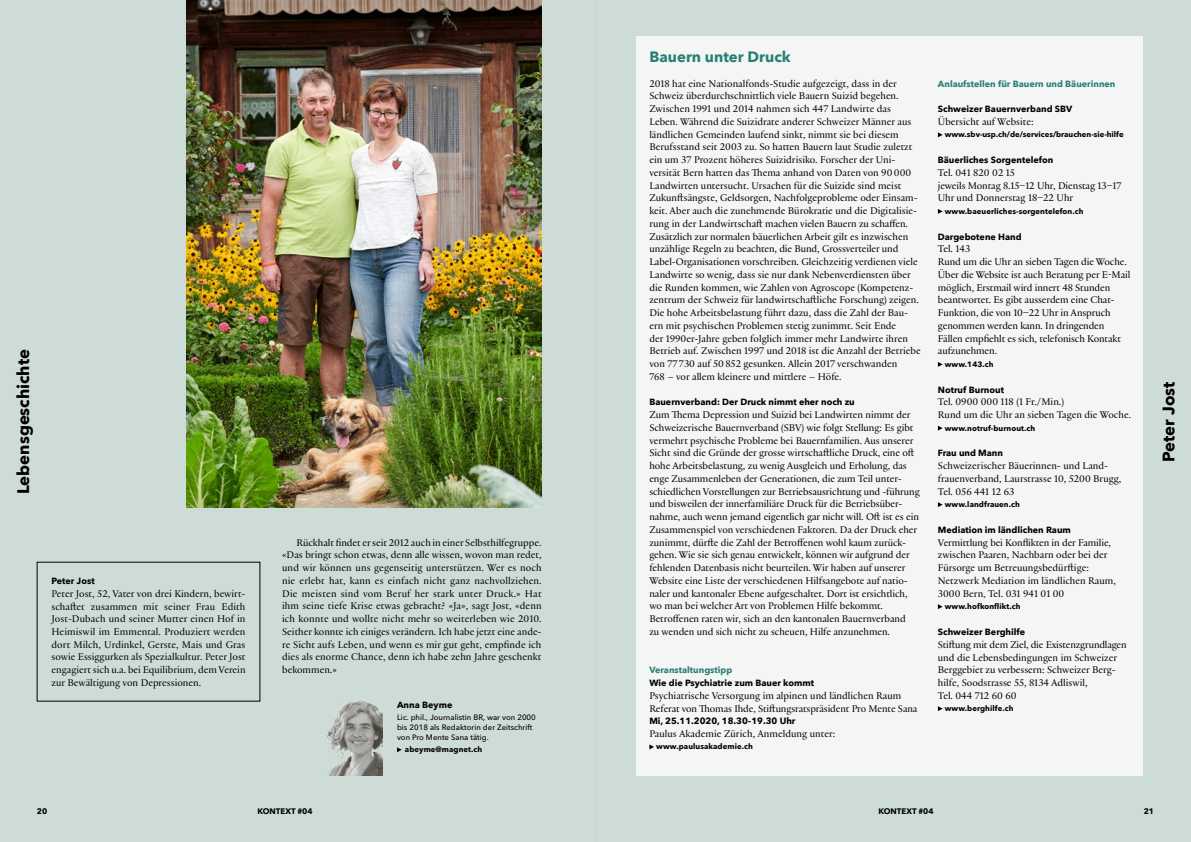
<style>
.page{position:relative;width:1191px;height:842px;background:#cedcd7}
.page>*{position:absolute;margin:0;border:0;box-sizing:border-box;transform-origin:0 0}
.t1{font:700 16.7px "Avenir Next";color:#000}
.t2{font:700 15px "Avenir Next";color:#2a7f74}
.t3{font:10.5px/12.7px "Practice";letter-spacing:-.005em;color:#000}
.t4{font:700 9px "Avenir Next";color:#000}
.t5{font:700 9px "Avenir Next";color:#2a7f74}
.t6{font:700 8px "Avenir Next";color:#000}
.t7{font:700 7.8px "Avenir Next LT Pro";letter-spacing:.005em;color:#000}
.t8{font:500 7.8px/9.7px "Avenir Next LT Pro";letter-spacing:.005em;color:#000}
</style>
<div class="page">
<div style="left:636px;top:36px;width:506px;height:739px;background:#f3f6f5"></div>
<svg style="left:938px;top:132px;width:4px;height:5px"></svg>
<svg style="left:938px;top:209px;width:4px;height:5px"></svg>
<svg style="left:938px;top:362px;width:4px;height:5px"></svg>
<svg style="left:938px;top:426px;width:4px;height:5px"></svg>
<svg style="left:938px;top:502px;width:4px;height:5px"></svg>
<svg style="left:938px;top:604px;width:4px;height:5px"></svg>
<svg style="left:938px;top:706px;width:4px;height:5px"></svg>
<svg style="left:397px;top:747px;width:5px;height:5px"></svg>
<img style="left:327px;top:701px;width:56px;height:74px">
<img style="left:186px;top:0;width:355px;height:507px">
<svg style="left:649px;top:744px;width:5px;height:5px"></svg>
<hr style="left:595px;top:0;width:1px;height:842px;background:#d1d1cf">
<h1 class="t1" style="left:9px;top:494px;width:146px;rotate:-90deg">Lebensgeschichte</h1>
<p class="t4" style="left:52px;top:573px;width:45px">Peter Jost</p>
<p class="t3" style="left:52px;top:587px;width:195px;text-align:justify">Peter Jost, 52, Vater von drei Kindern, bewirt&shy;schaftet zusammen mit seiner Frau Edith Jost-Dubach und seiner Mutter einen Hof in Heimiswil im Emmental. Produziert werden dort Milch, Urdinkel, Gerste, Mais und Gras sowie Essiggurken als Spezialkultur. Peter Jost engagiert sich u.a. bei Equilibrium, dem Verein zur Bewältigung von Depressionen.</p>
<p class="t3" style="left:282px;top:536px;width:261px;text-align:justify;text-indent:14px">Rückhalt findet er seit 2012 auch in einer Selbsthilfegruppe. «Das bringt schon etwas, denn alle wissen, wovon man redet, und wir können uns gegenseitig unterstützen. Wer es noch nie erlebt hat, kann es einfach nicht ganz nachvollziehen.<br>Die meisten sind vom Beruf her stark unter Druck.» Hat ihm seine tiefe Krise etwas gebracht? «Ja», sagt Jost, «denn ich konnte und wollte nicht mehr so weiterleben wie 2010.<br>Seither konnte ich einiges verändern. Ich habe jetzt eine ande&shy;re Sicht aufs Leben, und wenn es mir gut geht, empfinde ich dies als enorme Chance, denn ich habe zehn Jahre geschenkt bekommen.»</p>
<p class="t4" style="left:397px;top:697px;width:57px">Anna Beyme</p>
<p class="t8" style="left:397px;top:713px;width:140px">Lic. phil., Journalistin BR, war von 2000 bis 2018 als Redaktorin der Zeitschrift von Pro Mente Sana tätig.</p>
<p class="t7" style="left:405px;top:745px;width:79px">abeyme@magnet.ch</p>
<h2 class="t2" style="left:649px;top:44px;width:143px">Bauern unter Druck</h2>
<p class="t3" style="left:649px;top:77px;width:273px">2018 hat eine Nationalfonds-Studie aufgezeigt, dass in der Schweiz überdurchschnittlich viele Bauern Suizid begehen.<br>Zwischen 1991 und 2014 nahmen sich 447 Landwirte das Leben. Während die Suizidrate anderer Schweizer Männer aus ländlichen Gemeinden laufend sinkt, nimmt sie bei diesem Berufsstand seit 2003 zu. So hatten Bauern laut Studie zuletzt ein um 37 Prozent höheres Suizidrisiko. Forscher der Uni&shy;versität Bern hatten das Thema anhand von Daten von 90 000<br>Landwirten untersucht. Ursachen für die Suizide sind meist Zukunftsängste, Geldsorgen, Nachfolgeprobleme oder Einsam&shy;keit. Aber auch die zunehmende Bürokratie und die Digitalisie&shy;rung in der Landwirtschaft machen vielen Bauern zu schaffen.<br>Zusätzlich zur normalen bäuerlichen Arbeit gilt es inzwischen unzählige Regeln zu beachten, die Bund, Grossverteiler und Label-Organisationen vorschreiben. Gleichzeitig verdienen viele Landwirte so wenig, dass sie nur dank Nebenverdiensten über die Runden kommen, wie Zahlen von Agroscope (Kompetenz&shy;zentrum der Schweiz für landwirtschaftliche Forschung) zeigen.<br>Die hohe Arbeitsbelastung führt dazu, dass die Zahl der Bau&shy;ern mit psychischen Problemen stetig zunimmt. Seit Ende<br>der 1990er-Jahre geben folglich immer mehr Landwirte ihren Betrieb auf. Zwischen 1997 und 2018 ist die Anzahl der Betriebe von 77 730 auf 50 852 gesunken. Allein 2017 verschwanden<br>768 – vor allem kleinere und mittlere – Höfe.</p>
<p class="t4" style="left:649px;top:394px;width:207px">Bauernverband: Der Druck nimmt eher noch zu</p>
<p class="t3" style="left:649px;top:408px;width:272px">Zum Thema Depression und Suizid bei Landwirten nimmt der Schweizerische Bauernverband (SBV) wie folgt Stellung: Es gibt vermehrt psychische Probleme bei Bauernfamilien. Aus unserer Sicht sind die Gründe der grosse wirtschaftliche Druck, eine oft hohe Arbeitsbelastung, zu wenig Ausgleich und Erholung, das enge Zusammenleben der Generationen, die zum Teil unter&shy;schiedlichen Vorstellungen zur Betriebsausrichtung und -führung und bisweilen der innerfamiliäre Druck für die Betriebsüber&shy;nahme, auch wenn jemand eigentlich gar nicht will. Oft ist es ein Zusammenspiel von verschiedenen Faktoren. Da der Druck eher zunimmt, dürfte die Zahl der Betroffenen wohl kaum zurück&shy;gehen. Wie sie sich genau entwickelt, können wir aufgrund der fehlenden Datenbasis nicht beurteilen. Wir haben auf unserer Website eine Liste der verschiedenen Hilfsangebote auf natio&shy;naler und kantonaler Ebene aufgeschaltet. Dort ist ersichtlich, wo man bei welcher Art von Problemen Hilfe bekommt.<br>Betroffenen raten wir, sich an den kantonalen Bauernverband<br>zu wenden und sich nicht zu scheuen, Hilfe anzunehmen.</p>
<p class="t5" style="left:649px;top:662px;width:84px">Veranstaltungstipp</p>
<p class="t4" style="left:649px;top:675px;width:166px">Wie die Psychiatrie zum Bauer kommt</p>
<p class="t3" style="left:649px;top:689px;width:270px">Psychiatrische Versorgung im alpinen und ländlichen Raum<br>Referat von Thomas Ihde, Stiftungsratspräsident Pro Mente Sana</p>
<p class="t4" style="left:649px;top:713px;width:148px">Mi, 25.11.2020, 18.30–19.30 Uhr</p>
<p class="t3" style="left:649px;top:727px;width:188px">Paulus Akademie Zürich, Anmeldung unter:</p>
<p class="t7" style="left:656px;top:742px;width:98px">www.paulusakademie.ch</p>
<p class="t5" style="left:938px;top:76px;width:179px">Anlaufstellen für Bauern und Bäuerinnen</p>
<p class="t4" style="left:938px;top:101px;width:136px">Schweizer Bauernverband SBV</p>
<p class="t3" style="left:938px;top:115px;width:97px">Übersicht auf Website:</p>
<p class="t7" style="left:944px;top:130px;width:180px">www.sbv-usp.ch/de/services/brauchen-sie-hilfe</p>
<p class="t4" style="left:938px;top:152px;width:117px">Bäuerliches Sorgentelefon</p>
<p class="t3" style="left:938px;top:166px;width:185px">Tel. 041 820 02 15<br>jeweils Montag 8.15–12 Uhr, Dienstag 13–17<br>Uhr und Donnerstag 18–22 Uhr</p>
<p class="t7" style="left:944px;top:206px;width:140px">www.baeuerliches-sorgentelefon.ch</p>
<p class="t4" style="left:938px;top:229px;width:85px">Dargebotene Hand</p>
<p class="t3" style="left:938px;top:242px;width:194px">Tel. 143<br>Rund um die Uhr an sieben Tagen die Woche.<br>Über die Website ist auch Beratung per E-Mail möglich, Erstmail wird innert 48 Stunden beantwortet. Es gibt ausserdem eine Chat-Funktion, die von 10–22 Uhr in Anspruch genommen werden kann. In dringenden Fällen empfiehlt es sich, telefonisch Kontakt aufzunehmen.</p>
<p class="t7" style="left:944px;top:359px;width:50px">www.143.ch</p>
<p class="t4" style="left:938px;top:382px;width:68px">Notruf Burnout</p>
<p class="t3" style="left:938px;top:395px;width:195px">Tel. 0900 000 118 (1 Fr./Min.)<br>Rund um die Uhr an sieben Tagen die Woche.</p>
<p class="t7" style="left:944px;top:423px;width:92px">www.notruf-burnout.ch</p>
<p class="t4" style="left:938px;top:445px;width:67px">Frau und Mann</p>
<p class="t3" style="left:938px;top:459px;width:185px">Schweizerischer Bäuerinnen- und Land&shy;frauenverband, Laurstrasse 10, 5200 Brugg,<br>Tel. 056 441 12 63</p>
<p class="t7" style="left:944px;top:500px;width:77px">www.landfrauen.ch</p>
<p class="t4" style="left:938px;top:522px;width:134px">Mediation im ländlichen Raum</p>
<p class="t3" style="left:938px;top:536px;width:180px">Vermittlung bei Konflikten in der Familie, zwischen Paaren, Nachbarn oder bei der Fürsorge um Betreuungsbedürftige:<br>Netzwerk Mediation im ländlichen Raum, 3000 Bern, Tel. 031 941 01 00</p>
<p class="t7" style="left:944px;top:602px;width:77px">www.hofkonflikt.ch</p>
<p class="t4" style="left:938px;top:624px;width:89px">Schweizer Berghilfe</p>
<p class="t3" style="left:938px;top:638px;width:190px">Stiftung mit dem Ziel, die Existenzgrundlagen und die Lebensbedingungen im Schweizer Berggebiet zu verbessern: Schweizer Berg&shy;hilfe, Soodstrasse 55, 8134 Adliswil,<br>Tel. 044 712 60 60</p>
<p class="t7" style="left:944px;top:704px;width:70px">www.berghilfe.ch</p>
<h1 class="t1" style="left:1154px;top:462px;width:82px;rotate:-90deg">Peter Jost</h1>
<p class="t6" style="left:37px;top:804px;width:12px">20</p>
<p class="t6" style="left:257px;top:804px;width:57px">KONTEXT #04</p>
<p class="t6" style="left:878px;top:804px;width:57px">KONTEXT #04</p>
<p class="t6" style="left:1143px;top:804px;width:12px">21</p>
</div>
